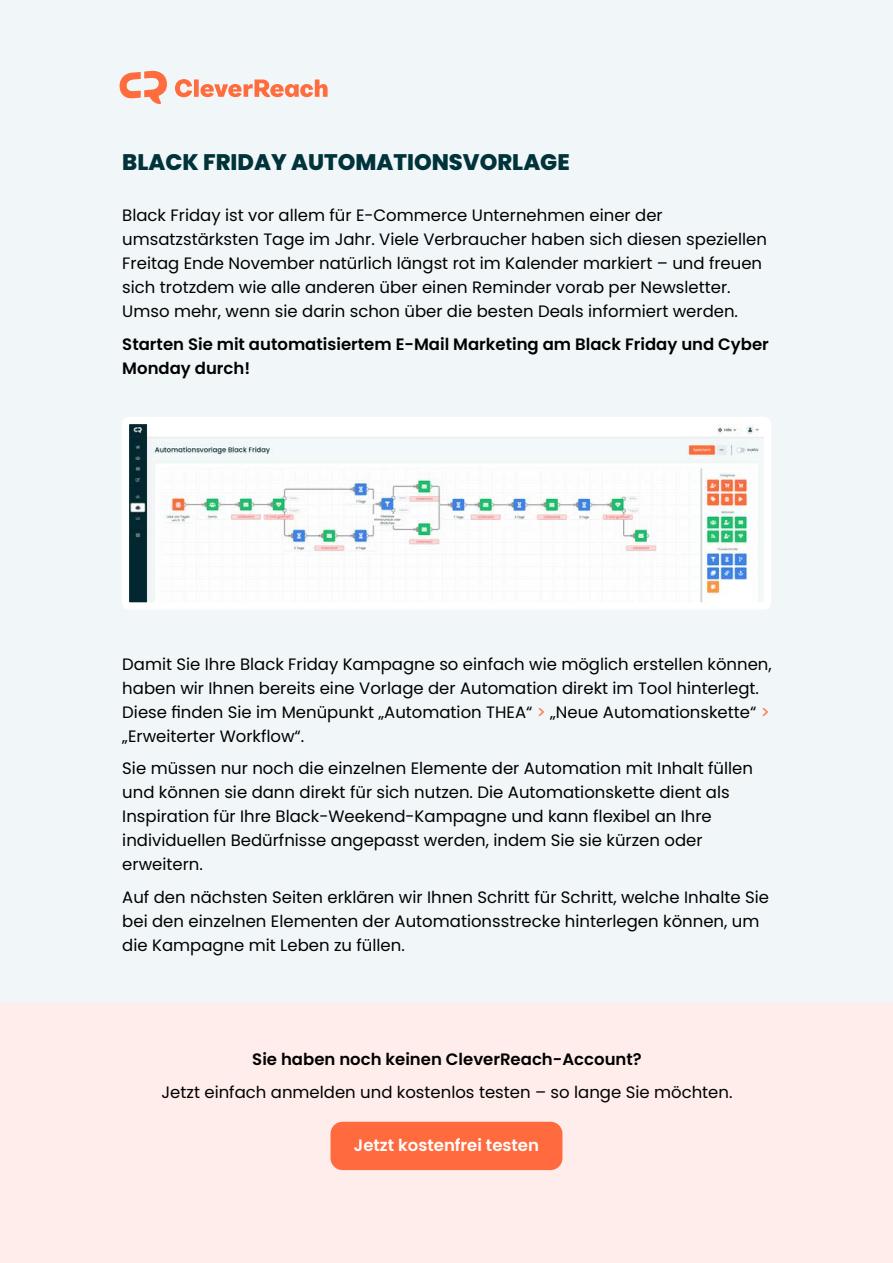
<style>
.page{position:relative;width:893px;height:1263px;background:#f1f7f8}
.page>*{position:absolute;margin:0;border:0;box-sizing:border-box;transform-origin:0 0}
.t1{font:800 22.5px "Poppins";color:#00333a}
.t2{font:16.5px/24px "Poppins";color:#000}
.t3{font:600 16.5px/24px "Poppins";color:#000}
.t4{font:600 16.5px "Poppins";color:#fff}
.s1{color:#ff6b3f}
</style>
<div class="page">
<svg style="left:120px;top:71px;width:208px;height:33px"></svg>
<img style="left:130px;top:425px;width:633px;height:177px">
<div style="left:122px;top:417px;width:649px;height:193px;border:7px solid #fff;border-radius:4px"></div>
<div style="left:0;top:1002px;width:893px;height:261px;background:#ffedeb"></div>
<div style="left:330px;top:1122px;width:232px;height:48px;background:#ff6b3f;border-radius:12px"></div>
<h1 class="t1" style="left:122px;top:152px;width:449px">BLACK FRIDAY AUTOMATIONSVORLAGE</h1>
<p class="t2" style="left:122px;top:205px;width:646px">Black Friday ist vor allem für E-Commerce Unternehmen einer der umsatzstärksten Tage im Jahr. Viele Verbraucher haben sich diesen speziellen Freitag Ende November natürlich längst rot im Kalender markiert – und freuen sich trotzdem wie alle anderen über einen Reminder vorab per Newsletter.<br>Umso mehr, wenn sie darin schon über die besten Deals informiert werden.</p>
<p class="t3" style="left:122px;top:334px;width:648px">Starten Sie mit automatisiertem E-Mail Marketing am Black Friday und Cyber<br>Monday durch!</p>
<p class="t2" style="left:122px;top:654px;width:651px">Damit Sie Ihre Black Friday Kampagne so einfach wie möglich erstellen können, haben wir Ihnen bereits eine Vorlage der Automation direkt im Tool hinterlegt.<br>Diese 昀椀nden Sie im Menüpunkt „Automation THEA“ <span class="s1">&gt;</span> „Neue Automationskette“ <span class="s1">&gt; </span>„Erweiterter Work昀氀ow“.</p>
<p class="t2" style="left:122px;top:758px;width:632px">Sie müssen nur noch die einzelnen Elemente der Automation mit Inhalt füllen und können sie dann direkt für sich nutzen. Die Automationskette dient als Inspiration für Ihre Black-Weekend-Kampagne und kann 昀氀exibel an Ihre individuellen Bedürfnisse angepasst werden, indem Sie sie kürzen oder erweitern.</p>
<p class="t2" style="left:122px;top:887px;width:648px">Auf den nächsten Seiten erklären wir Ihnen Schritt für Schritt, welche Inhalte Sie bei den einzelnen Elementen der Automationsstrecke hinterlegen können, um die Kampagne mit Leben zu füllen.</p>
<p class="t3" style="left:252px;top:1049px;width:391px">Sie haben noch keinen CleverReach-Account?</p>
<p class="t2" style="left:162px;top:1082px;width:572px">Jetzt einfach anmelden und kostenlos testen – so lange Sie möchten.</p>
<p class="t4" style="left:354px;top:1138px;width:187px">Jetzt kostenfrei testen</p>
</div>
